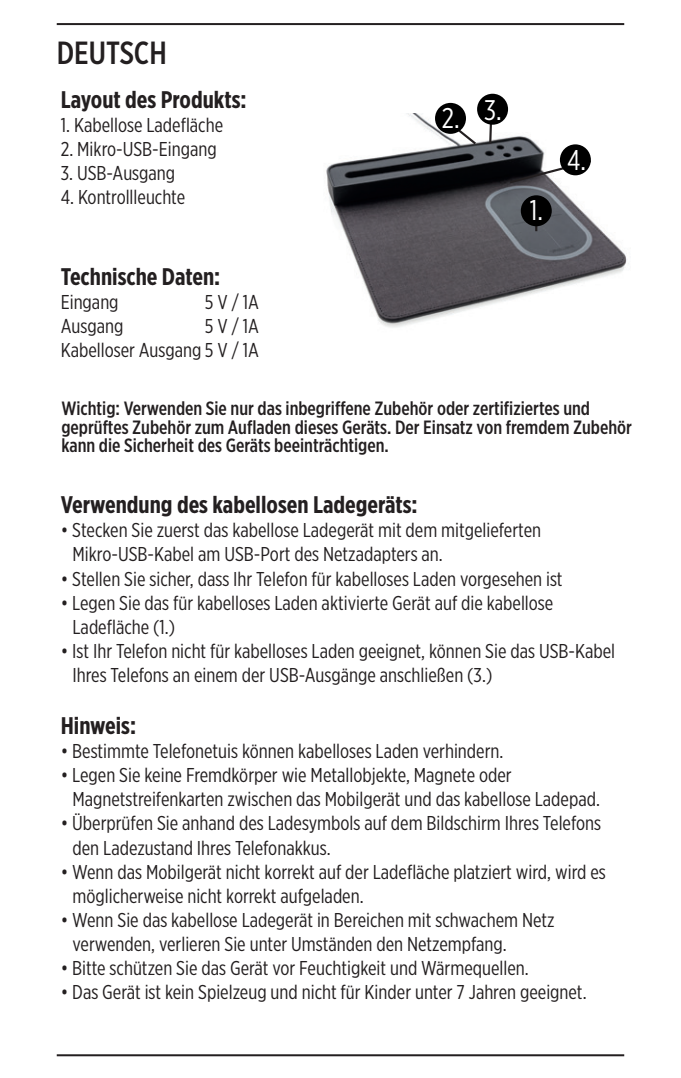
<style>
.page{position:relative;width:681px;height:1078px;background:#fff}
.page>*{position:absolute;margin:0;border:0;box-sizing:border-box;transform-origin:0 0}
.t1{font:500 32px "Gotham X Narrow";color:#231f20}
.t2{font:28.4px "Gotham X Narrow";color:#fff}
.t3{font:700 24px "Gotham X Narrow";color:#231f20}
.t4{font:20px/24px "Gotham X Narrow";color:#231f20}
.t5{font:500 19.2px/18.4px "Gotham X Narrow";color:#231f20}
</style>
<div class="page">
<hr style="left:57px;top:23px;width:567px;height:2px;background:#231f20">
<hr style="left:57px;top:1053px;width:567px;height:2px;background:#231f20">
<img style="left:326px;top:114px;width:303px;height:214px">
<svg style="left:488px;top:124px;width:5px;height:22px"></svg>
<hr style="left:535px;top:206px;width:2px;height:25px;background:#231f20">
<svg style="left:448px;top:121px;width:30px;height:25px"></svg>
<svg style="left:507px;top:158px;width:86px;height:27px"></svg>
<div style="left:559px;top:144px;width:31px;height:31px;background:#000;border-radius:50%"></div>
<div style="left:520px;top:195px;width:31px;height:31px;background:#000;border-radius:50%"></div>
<div style="left:477px;top:94px;width:31px;height:31px;background:#000;border-radius:50%"></div>
<div style="left:435px;top:103px;width:31px;height:31px;background:#000;border-radius:50%"></div>
<h1 class="t1" style="left:57px;top:33px;width:111px">DEUTSCH</h1>
<p class="t3" style="left:61px;top:84px;width:187px">Layout des Produkts:</p>
<p class="t4" style="left:61px;top:112px;width:164px">1. Kabellose Ladefläche</p>
<p class="t4" style="left:61px;top:136px;width:157px">2. Mikro-USB-Eingang</p>
<p class="t4" style="left:61px;top:160px;width:116px">3. USB-Ausgang</p>
<p class="t4" style="left:61px;top:184px;width:126px">4. Kontrollleuchte</p>
<p class="t3" style="left:61px;top:262px;width:161px">Technische Daten:</p>
<p class="t4" style="left:61px;top:290px;width:59px">Eingang</p>
<p class="t4" style="left:205px;top:290px;width:56px">5 V / 1A</p>
<p class="t4" style="left:61px;top:314px;width:64px">Ausgang</p>
<p class="t4" style="left:61px;top:314px;width:200px;text-align:right">5 V / 1A<br>Kabelloser Ausgang 5 V / 1A</p>
<h2 class="t2" style="left:442px;top:97px;width:61px">2. 3.</h2>
<h2 class="t2" style="left:529px;top:193px;width:15px">1.</h2>
<h2 class="t2" style="left:567px;top:143px;width:20px">4.</h2>
<p class="t5" style="left:61px;top:399px;width:571px">Wichtig: Verwenden Sie nur das inbegriffene Zubehör oder zertifiziertes und geprüftes Zubehör zum Aufladen dieses Geräts. Der Einsatz von fremdem Zubehör kann die Sicherheit des Geräts beeinträchtigen.</p>
<p class="t3" style="left:61px;top:490px;width:358px">Verwendung des kabellosen Ladegeräts:</p>
<p class="t4" style="left:72px;top:518px;width:470px;text-indent:-12px">• Stecken Sie zuerst das kabellose Ladegerät mit dem mitgelieferten<br>Mikro-USB-Kabel am USB-Port des Netzadapters an.</p>
<p class="t4" style="left:61px;top:566px;width:503px">• Stellen Sie sicher, dass Ihr Telefon für kabelloses Laden vorgesehen ist</p>
<p class="t4" style="left:72px;top:590px;width:482px;text-indent:-12px">• Legen Sie das für kabelloses Laden aktivierte Gerät auf die kabellose<br>Ladefläche (1.)</p>
<p class="t4" style="left:72px;top:638px;width:544px;text-indent:-12px">• Ist Ihr Telefon nicht für kabelloses Laden geeignet, können Sie das USB-Kabel<br>Ihres Telefons an einem der USB-Ausgänge anschließen (3.)</p>
<p class="t3" style="left:61px;top:711px;width:77px">Hinweis:</p>
<p class="t4" style="left:61px;top:739px;width:444px">• Bestimmte Telefonetuis können kabelloses Laden verhindern.</p>
<p class="t4" style="left:72px;top:763px;width:528px;text-indent:-12px">• Legen Sie keine Fremdkörper wie Metallobjekte, Magnete oder<br>Magnetstreifenkarten zwischen das Mobilgerät und das kabellose Ladepad.</p>
<p class="t4" style="left:72px;top:811px;width:530px;text-indent:-12px">• Überprüfen Sie anhand des Ladesymbols auf dem Bildschirm Ihres Telefons den Ladezustand Ihres Telefonakkus.</p>
<p class="t4" style="left:72px;top:859px;width:534px;text-indent:-12px">• Wenn das Mobilgerät nicht korrekt auf der Ladefläche platziert wird, wird es möglicherweise nicht korrekt aufgeladen.</p>
<p class="t4" style="left:72px;top:907px;width:483px;text-indent:-12px">• Wenn Sie das kabellose Ladegerät in Bereichen mit schwachem Netz verwenden, verlieren Sie unter Umständen den Netzempfang.</p>
<p class="t4" style="left:61px;top:955px;width:469px">• Bitte schützen Sie das Gerät vor Feuchtigkeit und Wärmequellen.</p>
<p class="t4" style="left:61px;top:979px;width:527px">• Das Gerät ist kein Spielzeug und nicht für Kinder unter 7 Jahren geeignet.</p>
</div>
